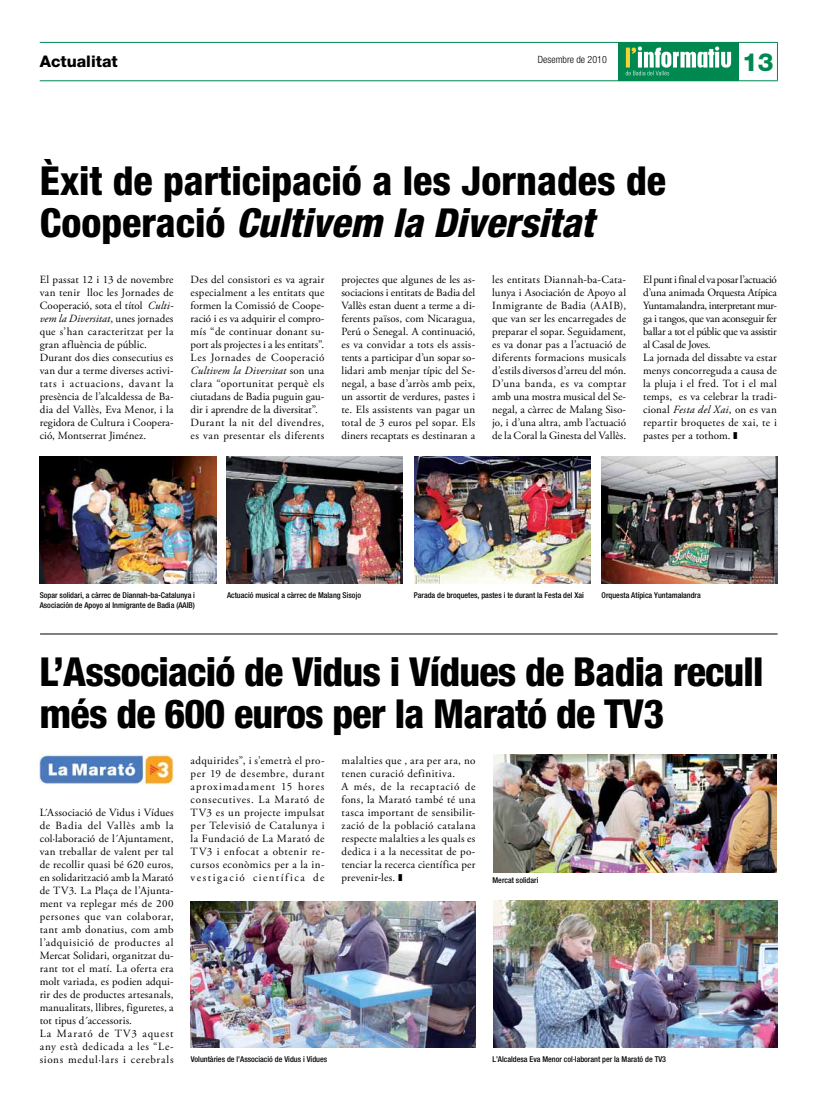
<style>
.page{position:relative;width:823px;height:1106px;background:#fff}
.page>*{position:absolute;margin:0;border:0;box-sizing:border-box;transform-origin:0 0}
.t1{font:800 condensed 40px/42px "Helvetica Neue LT Std";letter-spacing:-.02em;color:#000}
.t2{font:800 condensed 40px/42px "Helvetica Neue LT Std";color:#000}
.t3{font:800 25px "Helvetica Neue LT Std";color:#008851}
.t4{font:800 16px "Helvetica Neue LT Std";color:#000}
.t5{font:11px/13px "Adobe Garamond Pro";letter-spacing:.02em;color:#000}
.t6{font:11px/13px "Adobe Garamond Pro";letter-spacing:-.005em;color:#000}
.t7{font:300 condensed 10px "Helvetica Neue LT Std";color:#000}
.t8{font:500 condensed 8px/10px "Helvetica Neue LT Std";color:#000}
.s1{font-style:italic}
</style>
<div class="page">
<hr style="left:40px;top:42px;width:737px;height:1px;background:#008851">
<hr style="left:40px;top:81px;width:737px;height:1px;background:#008851">
<hr style="left:776px;top:42px;width:1px;height:39px;background:#008851">
<div style="left:617px;top:42px;width:121px;height:39px;background:#008851"></div>
<svg style="left:625px;top:46px;width:105px;height:29px"></svg>
<hr style="left:40px;top:633px;width:737px;height:1px;background:#000">
<img style="left:40px;top:456px;width:176px;height:127px">
<img style="left:226px;top:456px;width:176px;height:127px">
<img style="left:414px;top:456px;width:176px;height:127px">
<img style="left:601px;top:456px;width:176px;height:127px">
<img style="left:493px;top:900px;width:284px;height:147px">
<img style="left:190px;top:901px;width:285px;height:146px">
<img style="left:39px;top:754px;width:134px;height:30px">
<img style="left:493px;top:754px;width:283px;height:118px">
<h3 class="t4" style="left:40px;top:52px;width:79px">Actualitat</h3>
<p class="t7" style="left:537px;top:54px;width:70px">Desembre de 2010</p>
<h2 class="t3" style="left:741px;top:47px;width:33px">13</h2>
<h1 class="t2" style="left:40px;top:159px;width:627px">Èxit de participació a les Jornades de<br>Cooperació <span class="s1">Cultivem la Diversitat</span></h1>
<p class="t5" style="left:40px;top:273px;width:135px">El passat 12 i 13 de novembre van tenir lloc les Jornades de<br>Cooperació, sota el títol <span class="s1">Culti&shy;vem la Diversitat</span>, unes jornades que s’han caracteritzat per la gran afluència de públic.<br>Durant dos dies consecutius es van dur a terme diverses activi&shy;tats i actuacions, davant la presència de l’alcaldessa de Ba&shy;dia del Vallès, Eva Menor, i la regidora de Cultura i Coopera&shy;ció, Montserrat Jiménez.</p>
<p class="t5" style="left:190px;top:273px;width:135px">Des del consistori es va agrair especialment a les entitats que formen la Comissió de Coope&shy;ració i es va adquirir el compro&shy;mís “de continuar donant su&shy;port als projectes i a les entitats”.<br>Les Jornades de Cooperació<br><span class="s1">Cultivem la Diversitat</span> son una clara “oportunitat perquè els ciutadans de Badia puguin gau&shy;dir i aprendre de la diversitat”.<br>Durant la nit del divendres, es van presentar els diferents</p>
<p class="t5" style="left:341px;top:273px;width:135px;text-align:justify">projectes que algunes de les as&shy;sociacions i entitats de Badia del Vallès estan duent a terme a di&shy;ferents països, com Nicaragua, Perú o Senegal. A continuació, es va convidar a tots els assis&shy;tents a participar d’un sopar so&shy;lidari amb menjar típic del Se&shy;negal, a base d’arròs amb peix, un assortit de verdures, pastes i te. Els assistents van pagar un total de 3 euros pel sopar. Els diners recaptats es destinaran a</p>
<p class="t5" style="left:492px;top:273px;width:135px;text-align:justify">les entitats Diannah-ba-Cata&shy;lunya i Asociación de Apoyo al Inmigrante de Badia (AAIB), que van ser les encarregades de preparar el sopar. Seguidament, es va donar pas a l’actuació de diferents formacions musicals d’estils diversos d’arreu del món.<br>D’una banda, es va comptar amb una mostra musical del Se&shy;negal, a càrrec de Malang Siso&shy;jo, i d’una altra, amb l’actuació de la Coral la Ginesta del Vallès.</p>
<p class="t6" style="left:642px;top:273px;width:135px">El punt i final el va posar l’actuació d’una animada Orquesta Atípica<br>Yuntamalandra, interpretant mur&shy;ga i tangos, que van aconseguir fer ballar a tot el públic que va assistir al Casal de Joves.<br>La jornada del dissabte va estar menys concorreguda a causa de la pluja i el fred. Tot i el mal temps, es va celebrar la tradi&shy;cional <span class="s1">Festa del Xai</span>, on es van repartir broquetes de xai, te i pastes per a tothom. ■</p>
<p class="t8" style="left:40px;top:590px;width:157px">Sopar solidari, a càrrec de Diannah-ba-Catalunya i<br>Asociación de Apoyo al Inmigrante de Badia (AAIB)</p>
<p class="t8" style="left:227px;top:590px;width:135px">Actuació musical a càrrec de Malang Sisojo</p>
<p class="t8" style="left:413px;top:590px;width:171px">Parada de broquetes, pastes i te durant la Festa del Xai</p>
<p class="t8" style="left:601px;top:590px;width:101px">Orquesta Atípica Yuntamalandra</p>
<h1 class="t1" style="left:39px;top:650px;width:725px">L’Associació de Vidus i Vídues de Badia recull més de 600 euros per la Marató de TV3</h1>
<p class="t5" style="left:40px;top:806px;width:135px">L´Associació de Vidus i Vídues de Badia del Vallès amb la col·laboració de l´Ajuntament, van treballar de valent per tal de recollir quasi bé 620 euros, en solidarització amb la Marató de TV3. La Plaça de l’Ajunta&shy;ment va replegar més de 200 persones que van colaborar, tant amb donatius, com amb l’adquisició de productes al<br>Mercat Solidari, organitzat du&shy;rant tot el matí. La oferta era molt variada, es podien adqui&shy;rir des de productes artesanals, manualitats, llibres, figuretes, a tot tipus d´accessoris.<br>La Marató de TV3 aquest any està dedicada a les “Le&shy;sions medul·lars i cerebrals</p>
<p class="t5" style="left:190px;top:754px;width:135px;text-align:justify">adquirides”, i s’emetrà el pro&shy;per 19 de desembre, durant aproximadament 15 hores consecutives. La Marató de TV3 es un projecte impulsat per Televisió de Catalunya i la Fundació de La Marató de TV3 i enfocat a obtenir re&shy;cursos econòmics per a la in&shy;vestigació científica de</p>
<p class="t5" style="left:341px;top:754px;width:135px">malalties que , ara per ara, no tenen curació definitiva.<br>A més, de la recaptació de fons, la Marató també té una tasca important de sensibilit&shy;zació de la població catalana respecte malalties a les quals es dedica i a la necessitat de po&shy;tenciar la recerca científica per prevenir-les. ■</p>
<p class="t8" style="left:492px;top:875px;width:47px">Mercat solidari</p>
<p class="t8" style="left:190px;top:1054px;width:138px">Voluntàries de l’Associació de Vidus i Vídues</p>
<p class="t8" style="left:492px;top:1054px;width:175px">L’Alcaldesa Eva Menor col·laborant per la Marató de TV3</p>
</div>
